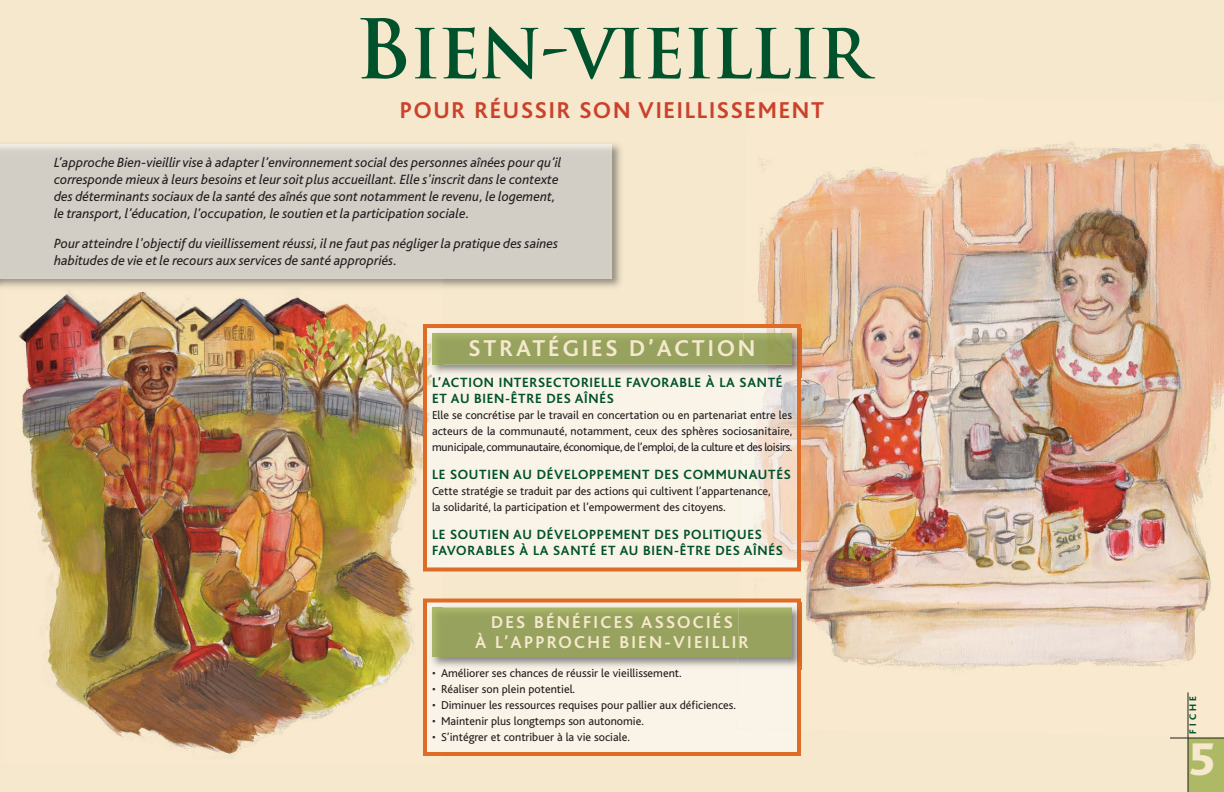
<style>
.page{position:relative;width:1224px;height:792px;background:#f5e8cd}
.page>*{position:absolute;margin:0;border:0;box-sizing:border-box;transform-origin:0 0}
.t1{font:700 67px "Trajan";letter-spacing:-.025em;color:#00522c}
.t2{font:800 48px "Bliss";color:#f5e8cd}
.t3{font:700 24px "Bliss";letter-spacing:.075em;color:#ca412c}
.t4{font:700 24px "Bliss";letter-spacing:.125em;color:#f5e8cd}
.t5{font:700 18px/20px "Bliss";letter-spacing:.125em;color:#f5e8cd;text-align:center}
.t6{font:italic 14px/17px "Bliss";color:#231f20}
.t7{font:700 14px/16px "Bliss";letter-spacing:.05em;color:#00522c}
.t8{font:12px/16px "Bliss";color:#231f20;text-align:justify}
.t9{font:800 10px "Bliss";letter-spacing:.3em;color:#00522c}
.s1{font-size:80px}
</style>
<div class="page">
<img style="left:758px;top:142px;width:466px;height:595px">
<img style="left:0;top:144px;width:621px;height:143px">
<div style="left:0;top:144px;width:612px;height:135px;background:#d2cec5"></div>
<img style="left:4px;top:270px;width:438px;height:489px">
<div style="left:1188px;top:738px;width:36px;height:54px;background:#adb964"></div>
<hr style="left:1188px;top:692px;width:1px;height:100px;background:#231f20">
<hr style="left:1170px;top:738px;width:54px;height:1px;background:#231f20">
<div style="left:442px;top:377px;width:297px;height:190px;background:#faf4e8"></div>
<img style="left:739px;top:377px;width:57px;height:190px">
<div style="left:428px;top:377px;width:14px;height:190px;background:#f8f4e9"></div>
<div style="left:423px;top:324px;width:378px;height:248px;border:4px solid #de6c27"></div>
<img style="left:428px;top:328px;width:377px;height:49px">
<img style="left:432px;top:333px;width:360px;height:31px">
<div style="left:442px;top:670px;width:354px;height:81px;background:#faf4e8"></div>
<div style="left:737px;top:670px;width:59px;height:60px;background:#faf4e8"></div>
<img style="left:428px;top:670px;width:14px;height:81px">
<div style="left:423px;top:598px;width:378px;height:158px;border:4px solid #de6c27"></div>
<img style="left:428px;top:603px;width:377px;height:67px">
<img style="left:432px;top:608px;width:360px;height:49px">
<h1 class="t1" style="left:355px;top:16px;width:515px"><span class="s1">B</span>IEN-VIEILLIR</h1>
<h3 class="t3" style="left:400px;top:101px;width:426px">POUR RÉUSSIR SON VIEILLISSEMENT</h3>
<p class="t6" style="left:54px;top:155px;width:509px">L’approche Bien-vieillir vise à adapter l’environnement social des personnes aînées pour qu’il corresponde mieux à leurs besoins et leur soit plus accueillant. Elle s'inscrit dans le contexte des déterminants sociaux de la santé des aînés que sont notamment le revenu, le logement, le transport, l’éducation, l’occupation, le soutien et la participation sociale.</p>
<p class="t6" style="left:54px;top:236px;width:506px">Pour atteindre l'objectif du vieillissement réussi, il ne faut pas négliger la pratique des saines habitudes de vie et le recours aux services de santé appropriés.</p>
<h3 class="t4" style="left:469px;top:339px;width:288px">STRATÉGIES D’ACTION</h3>
<p class="t7" style="left:432px;top:376px;width:352px">L’ACTION INTERSECTORIELLE FAVORABLE À LA SANTÉ<br>ET AU BIEN-ÊTRE DES AÎNÉS</p>
<p class="t8" style="left:432px;top:409px;width:362px">Elle se concrétise par le travail en concertation ou en partenariat entre les acteurs de la communauté, notamment, ceux des sphères sociosanitaire, municipale, communautaire, économique, de l’emploi, de la culture et des loisirs.</p>
<p class="t7" style="left:432px;top:468px;width:360px">LE SOUTIEN AU DÉVELOPPEMENT DES COMMUNAUTÉS</p>
<p class="t8" style="left:432px;top:485px;width:340px">Cette stratégie se traduit par des actions qui cultivent l’appartenance, la solidarité, la participation et l’empowerment des citoyens.</p>
<p class="t7" style="left:432px;top:528px;width:352px">LE SOUTIEN AU DÉVELOPPEMENT DES POLITIQUES<br>FAVORABLES À LA SANTÉ ET AU BIEN-ÊTRE DES AÎNÉS</p>
<h3 class="t5" style="left:475px;top:613px;width:275px">DES BÉNÉFICES ASSOCIÉS<br>À L’APPROCHE BIEN-VIEILLIR</h3>
<p class="t8" style="left:432px;top:666px;width:251px">• Améliorer ses chances de réussir le vieillissement.</p>
<p class="t8" style="left:432px;top:682px;width:145px">• Réaliser son plein potentiel.</p>
<p class="t8" style="left:432px;top:698px;width:306px">• Diminuer les ressources requises pour pallier aux déficiences.</p>
<p class="t8" style="left:432px;top:714px;width:213px">• Maintenir plus longtemps son autonomie.</p>
<p class="t8" style="left:432px;top:730px;width:199px">• S’intégrer et contribuer à la vie sociale.</p>
<p class="t9" style="left:1189px;top:734px;width:39px;rotate:-90deg">FICHE</p>
<h2 class="t2" style="left:1188px;top:741px;width:28px">5</h2>
</div>
